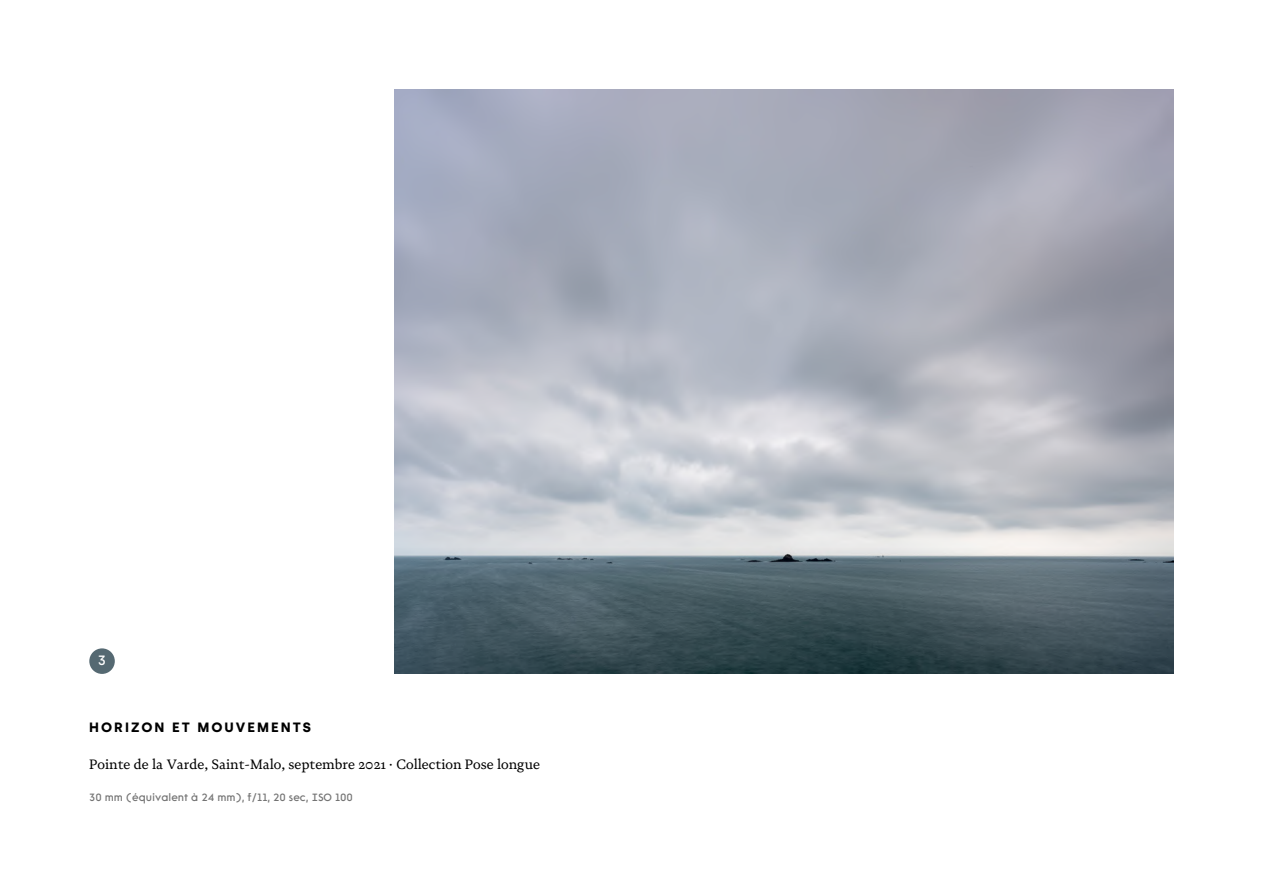
<style>
.page{position:relative;width:1263px;height:894px;background:#fff}
.page>*{position:absolute;margin:0;border:0;box-sizing:border-box;transform-origin:0 0}
.t1{font:13.5px "Novela";color:#000}
.t2{font:700 13.5px "Silka";letter-spacing:.15em;color:#000}
.t3{font:500 13.5px "Silka";color:#fff}
.t4{font:500 10.5px "Rawest";color:#737373}
</style>
<div class="page">
<div style="left:89px;top:648px;width:26px;height:25px;background:#556972;border-radius:50%"></div>
<img style="left:395px;top:89px;width:778px;height:584px">
<p class="t3" style="left:98px;top:652px;width:10px">3</p>
<p class="t2" style="left:89px;top:718px;width:223px">HORIZON ET MOUVEMENTS</p>
<p class="t1" style="left:89px;top:755px;width:452px">Pointe de la Varde, Saint-Malo, septembre 2021 · Collection Pose longue</p>
<p class="t4" style="left:89px;top:792px;width:265px">30 mm (équivalent à 24 mm), f/11, 20 sec, ISO 100</p>
</div>
